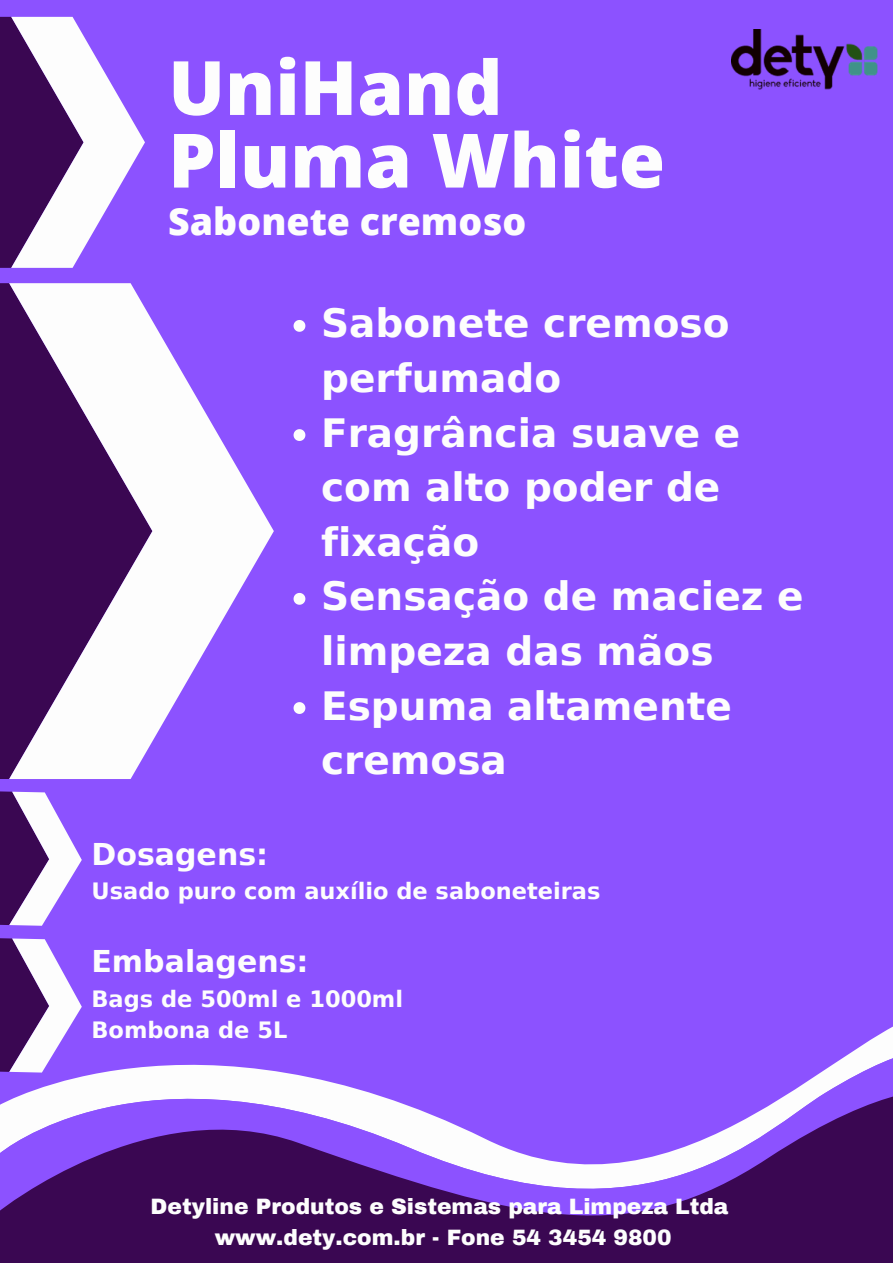
<style>
.page{position:relative;width:893px;height:1263px;background:#8c52ff}
.page>*{position:absolute;margin:0;border:0;box-sizing:border-box;transform-origin:0 0}
.t1{font:800 75px "Open Sans";color:#fdfdfd}
.t2{font:700 39px/54.6px "DejaVu Sans";color:#fdfdfd}
.t3{font:800 37.5px "Open Sans";color:#fdfdfd}
.t4{font:700 30px "DejaVu Sans";color:#fdfdfd}
.t5{font:700 22.5px "DejaVu Sans";color:#fdfdfd}
.t6{font:900 21.75px "Archivo";color:#fdfdfd}
</style>
<div class="page">
<img style="left:731px;top:29px;width:146px;height:60px">
<svg style="left:72px;top:1034px;width:821px;height:45px"></svg>
<svg style="left:0;top:1079px;width:893px;height:184px;fill:#3a0752"></svg>
<div style="left:0;top:283px;width:9px;height:496px;background:#3a0752"></div>
<svg style="left:9px;top:283px;width:265px;height:496px"></svg>
<svg style="left:293px;top:320px;width:12px;height:12px"></svg>
<svg style="left:293px;top:429px;width:12px;height:12px"></svg>
<svg style="left:293px;top:593px;width:12px;height:12px"></svg>
<svg style="left:293px;top:702px;width:12px;height:12px"></svg>
<svg style="left:0;top:17px;width:145px;height:251px"></svg>
<svg style="left:0;top:791px;width:82px;height:135px"></svg>
<svg style="left:0;top:938px;width:83px;height:135px"></svg>
<p class="t1" style="left:168px;top:35px;width:336px">UniHand</p>
<p class="t1" style="left:168px;top:107px;width:498px">Pluma White</p>
<p class="t3" style="left:168px;top:195px;width:359px">Sabonete cremoso</p>
<p class="t2" style="left:321px;top:297px;width:410px">Sabonete cremoso perfumado</p>
<p class="t2" style="left:321px;top:406px;width:421px">Fragrância suave e com alto poder de fixação</p>
<p class="t2" style="left:321px;top:569px;width:484px">Sensação de maciez e limpeza das mãos</p>
<p class="t2" style="left:321px;top:679px;width:412px">Espuma altamente cremosa</p>
<p class="t4" style="left:91px;top:837px;width:178px">Dosagens:</p>
<p class="t5" style="left:91px;top:878px;width:510px">Usado puro com auxílio de saboneteiras</p>
<p class="t4" style="left:91px;top:944px;width:219px">Embalagens:</p>
<p class="t5" style="left:91px;top:986px;width:313px">Bags de 500ml e 1000ml</p>
<p class="t5" style="left:91px;top:1017px;width:197px">Bombona de 5L</p>
<p class="t6" style="left:151px;top:1195px;width:579px">Detyline Produtos e Sistemas para Limpeza Ltda</p>
<p class="t6" style="left:215px;top:1225px;width:458px">www.dety.com.br - Fone 54 3454 9800</p>
</div>
